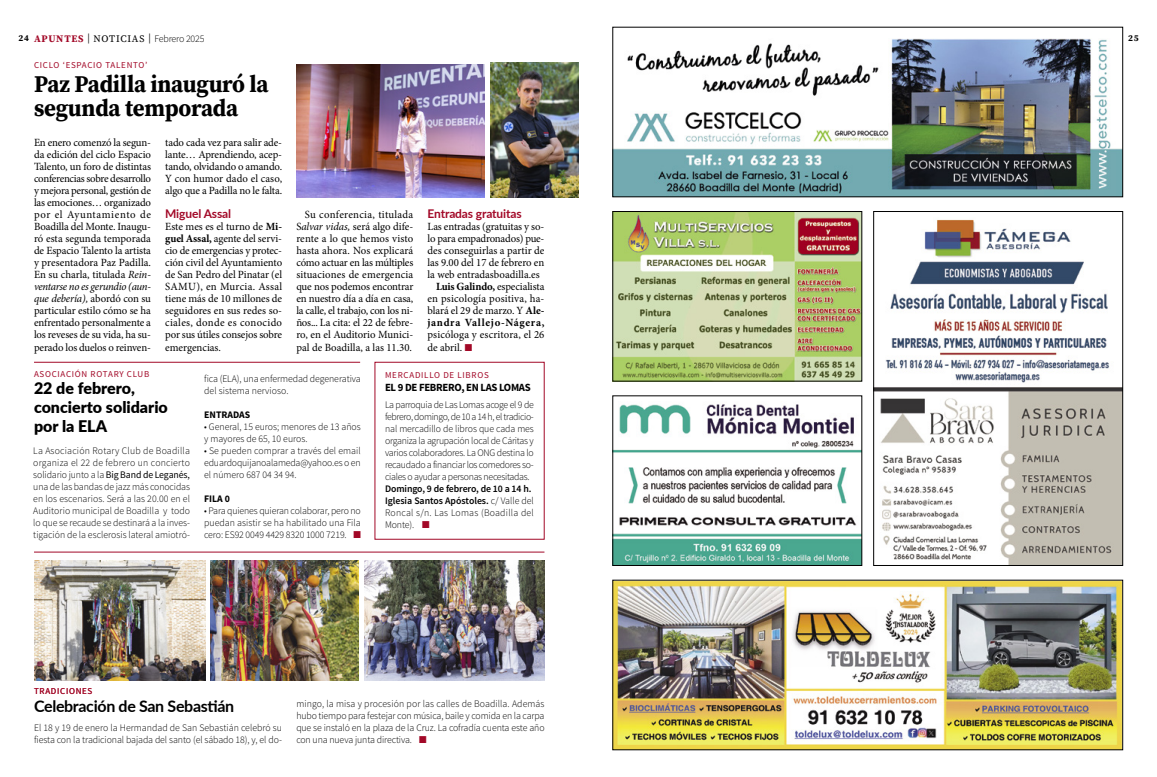
<style>
.page{position:relative;width:1157px;height:777px;background:#fff}
.page>*{position:absolute;margin:0;border:0;box-sizing:border-box;transform-origin:0 0}
.t1{font:700 24px/24px "Source Serif Pro";letter-spacing:-.01em;color:#000;scale:.95 1}
.t2{font:900 16px/19px "Lato";color:#000}
.t3{font:700 16px "Lato";letter-spacing:-.02em;color:#000}
.t4{font:700 12px "Lato";letter-spacing:-.01em;color:#a20827}
.t5{font:11px/12px "Minion Pro";letter-spacing:-.005em;color:#000;text-align:justify}
.t6{font:11px/12px "Minion Pro";letter-spacing:.015em;color:#000}
.t7{font:700 11px "Minion Pro";letter-spacing:-.01em;color:#000}
.t8{font:700 11px "Source Sans Pro";letter-spacing:-.03em;color:#000}
.t9{font:700 11px "Minion Pro";letter-spacing:.06em;color:#000}
.t10{font:300 10px/12px "Source Sans Pro";letter-spacing:-.01em;color:#000;text-align:justify}
.t11{font:600 10px/12px "Source Sans Pro";letter-spacing:-.01em;color:#000}
.t12{font:700 10px "Source Sans Pro";color:#000}
.t13{font:9px "Source Sans Pro";letter-spacing:.08em;color:#a20827}
.s1{font-family:"Source Serif Pro";font-weight:700;font-size:9px}
.s2{font-family:"Source Serif Pro";font-weight:700;color:#a20827}
.s3{font-weight:400}
.s4{font-family:"Source Serif Pro";font-weight:400}
.s5{font-style:italic}
.s6{font-weight:700}
.s7{color:#a20827}
.s8{font-weight:300}
</style>
<div class="page">
<img style="left:490px;top:62px;width:88px;height:135px">
<img style="left:614px;top:404px;width:246px;height:160px">
<div style="left:612px;top:395px;width:250px;height:171px;border:1px solid #000"></div>
<img style="left:875px;top:219px;width:246px;height:345px">
<div style="left:873px;top:211px;width:250px;height:355px;border:1px solid #000"></div>
<img style="left:614px;top:213px;width:246px;height:166px">
<div style="left:612px;top:211px;width:250px;height:170px;border:1px solid #000"></div>
<img style="left:614px;top:38px;width:507px;height:157px">
<div style="left:612px;top:27px;width:511px;height:170px;border:1px solid #000"></div>
<img style="left:614px;top:582px;width:507px;height:166px">
<img style="left:210px;top:560px;width:149px;height:120px">
<img style="left:34px;top:560px;width:171px;height:120px">
<img style="left:364px;top:560px;width:180px;height:120px">
<hr style="left:34px;top:552px;width:510px;height:1px;background:#a20827">
<img style="left:296px;top:64px;width:188px;height:133px">
<hr style="left:34px;top:362px;width:326px;height:1px;background:#a20827">
<p class="t10" style="left:18px;top:32px;width:188px"><span class="s1">24</span> <span class="s2">APUNTES</span> <span class="s3">|</span> <span class="s4">NOTICIAS</span> <span class="s3">|</span> Febrero 2025</p>
<h1 class="t1" style="left:34px;top:71px;width:248px">Paz Padilla inauguró la segunda temporada</h1>
<p class="t13" style="left:34px;top:60px;width:115px">CICLO ‘ESPACIO TALENTO’</p>
<p class="t5" style="left:34px;top:137px;width:118px">En enero comenzó la segun&shy;da edición del ciclo Espacio Talento, un foro de distintas conferencias sobre desarrollo y mejora personal, gestión de las emociones… organizado por el Ayuntamiento de Boadilla del Monte. Inaugu&shy;ró esta segunda temporada de Espacio Talento la artista y presentadora Paz Padilla.<br>En su charla, titulada <span class="s5">Rein&shy;ventarse no es gerundio (aun&shy;que debería),</span> abordó con su particular estilo cómo se ha enfrentado personalmente a los reveses de su vida, ha su&shy;perado los duelos o reinven-</p>
<p class="t5" style="left:165px;top:137px;width:118px">tado cada vez para salir ade&shy;lante… Aprendiendo, acep&shy;tando, olvidando o amando.<br>Y con humor dado el caso, algo que a Padilla no le falta.</p>
<p class="t4" style="left:165px;top:205px;width:67px">Miguel Assal</p>
<p class="t5" style="left:165px;top:221px;width:118px">Este mes es el turno de <span class="s6">Mi&shy;guel Assal,</span> agente del servi&shy;cio de emergencias y protec&shy;ción civil del Ayuntamiento de San Pedro del Pinatar (el SAMU), en Murcia. Assal tiene más de 10 millones de seguidores en sus redes so&shy;ciales, donde es conocido por sus útiles consejos sobre emergencias.</p>
<p class="t5" style="left:296px;top:209px;width:118px;text-indent:9px">Su conferencia, titulada S<span class="s5">alvar vidas,</span> será algo dife&shy;rente a lo que hemos visto hasta ahora. Nos explicará cómo actuar en las múltiples situaciones de emergencia que nos podemos encontrar en nuestro día a día en casa, la calle, el trabajo, con los ni&shy;ños... La cita: el 22 de febre&shy;ro, en el Auditorio Munici&shy;pal de Boadilla, a las 11.30.</p>
<p class="t4" style="left:427px;top:205px;width:96px">Entradas gratuitas</p>
<p class="t5" style="left:427px;top:221px;width:118px">Las entradas (gratuitas y so-</p>
<p class="t5" style="left:427px;top:233px;width:118px">lo para empadronados) pue-</p>
<p class="t5" style="left:427px;top:245px;width:118px">des conseguirlas a partir de</p>
<p class="t5" style="left:427px;top:257px;width:118px">las 9.00 del 17 de febrero en</p>
<p class="t5" style="left:427px;top:269px;width:114px">la web entradasboadilla.es</p>
<p class="t7" style="left:436px;top:279px;width:110px">Luis Galindo, <span class="s3">especialista</span></p>
<p class="t6" style="left:427px;top:293px;width:118px">en psicología positiva, ha-</p>
<p class="t5" style="left:427px;top:305px;width:118px">blará el 29 de marzo. Y <span class="s6">Ale-</span></p>
<p class="t9" style="left:427px;top:315px;width:118px">jandra Vallejo-Nágera,</p>
<p class="t6" style="left:427px;top:329px;width:118px">psicóloga y escritora, el 26 de abril. <span class="s7">■</span></p>
<p class="t13" style="left:34px;top:368px;width:117px">ASOCIACIÓN ROTARY CLUB</p>
<h2 class="t2" style="left:34px;top:378px;width:135px">22 de febrero, concierto solidario por la ELA</h2>
<p class="t10" style="left:33px;top:445px;width:158px">La Asociación Rotary Club de Boadilla organiza el 22 de febrero un concierto solidario junto a la <span class="s3">Big Band de Leganés, </span>una de las bandas de jazz más conocidas en los escenarios. Será a las 20.00 en el Auditorio municipal de Boadilla y todo lo que se recaude se destinará a la inves&shy;tigación de la esclerosis lateral amiotró-</p>
<p class="t10" style="left:204px;top:373px;width:158px">fica (ELA), una enfermedad degenerativa del sistema nervioso.</p>
<p class="t12" style="left:204px;top:408px;width:47px">ENTRADAS</p>
<p class="t10" style="left:204px;top:421px;width:158px">• General, 15 euros; menores de 13 años y mayores de 65, 10 euros.</p>
<p class="t10" style="left:204px;top:445px;width:158px">• Se pueden comprar a través del email eduardoquijanoalameda@yahoo.es o en el número 687 04 34 94.</p>
<p class="t12" style="left:204px;top:492px;width:27px">FILA 0</p>
<p class="t10" style="left:204px;top:505px;width:158px">• Para quienes quieran colaborar, pero no puedan asistir se ha habilitado una Fila cero: ES92 0049 4429 8320 1000 7219. <span class="s7">■</span></p>
<p class="t13" style="left:385px;top:369px;width:105px">MERCADILLO DE LIBROS</p>
<p class="t8" style="left:385px;top:380px;width:147px">EL 9 DE FEBRERO, EN LAS LOMAS</p>
<p class="t10" style="left:385px;top:398px;width:150px">La parroquia de Las Lomas acoge el 9 de febrero, domingo, de 10 a 14 h, el tradicio&shy;nal mercadillo de libros que cada mes organiza la agrupación local de Cáritas y varios colaboradores. La ONG destina lo recaudado a financiar los comedores so&shy;ciales o ayudar a personas necesitadas.</p>
<p class="t11" style="left:385px;top:482px;width:150px">Domingo, 9 de febrero, de 10 a 14 h.<br>Iglesia Santos Apóstoles. <span class="s8">c/ Valle del<br>Roncal s/n. Las Lomas (Boadilla del<br>Monte).</span> <span class="s7">■</span></p>
<p class="t13" style="left:34px;top:685px;width:60px">TRADICIONES</p>
<h2 class="t3" style="left:34px;top:694px;width:202px">Celebración de San Sebastián</h2>
<p class="t10" style="left:34px;top:721px;width:250px">El 18 y 19 de enero la Hermandad de San Sebastián celebró su fiesta con la tradicional bajada del santo (el sábado 18), y, el do-</p>
<p class="t10" style="left:296px;top:697px;width:250px">mingo, la misa y procesión por las calles de Boadilla. Además hubo tiempo para festejar con música, baile y comida en la carpa que se instaló en la plaza de la Cruz. La cofradía cuenta este año con una nueva junta directiva. <span class="s7">■</span></p>
</div>
